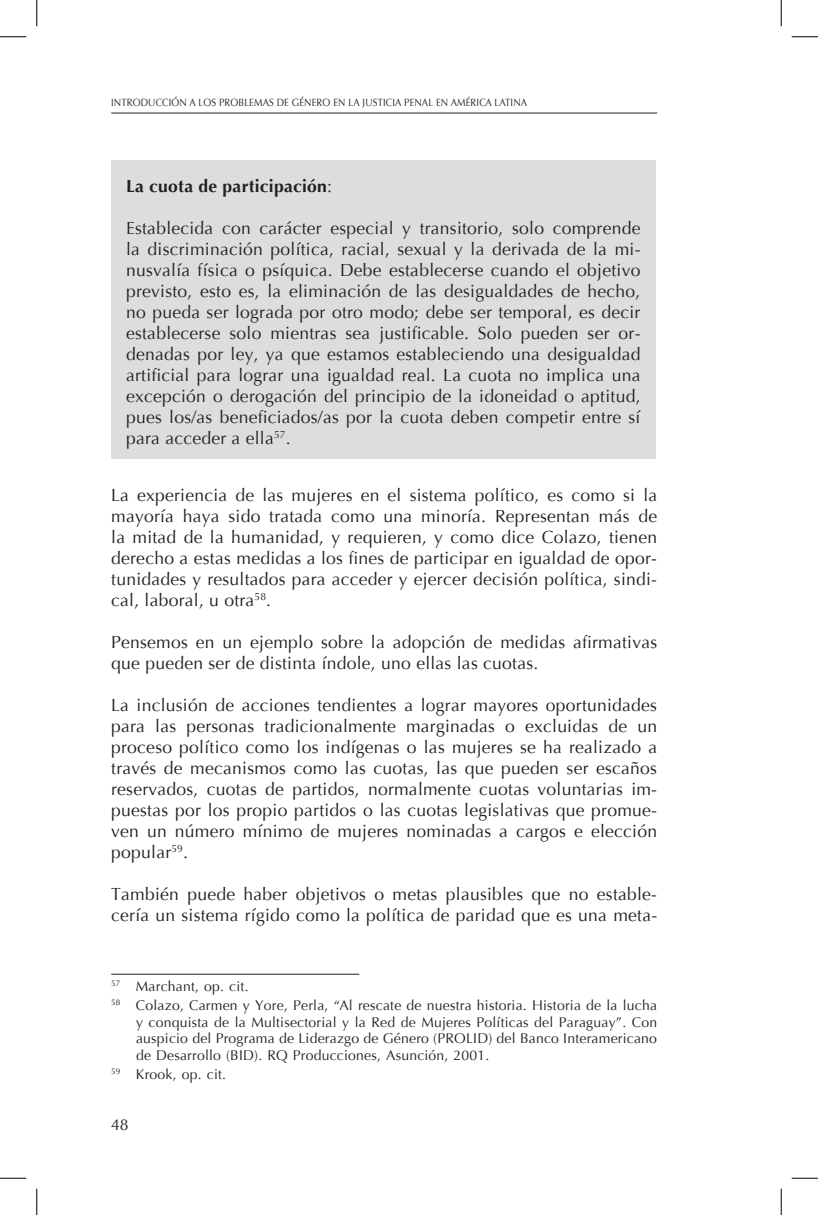
<style>
.page{position:relative;width:818px;height:1215px;background:#fff}
.page>*{position:absolute;margin:0;border:0;box-sizing:border-box;transform-origin:0 0}
.Texto_normal{font:17.5px/21px "Optima";letter-spacing:.015em;color:#231f20;text-align:justify}
.Texto_normal-2{font:700 17.5px "Optima";letter-spacing:.015em;color:#231f20}
.t1{font:15.75px "Optima";color:#231f20}
.Notas{font:14px/16.6px "Optima";letter-spacing:.015em;color:#231f20;text-align:justify}
.t2{font:10.5px "Optima";letter-spacing:.015em;color:#231f20;scale:.9 1}
.s1{font-weight:400}
</style>
<div class="page">
<div style="left:111px;top:161px;width:544px;height:298px;background:#dcdddf"></div>
<hr style="left:111px;top:973px;width:248px;height:1px;background:#231f20">
<hr style="left:111px;top:113px;width:546px;height:1px;background:#231f20">
<svg style="left:0;top:36px;width:26px;height:1px"></svg>
<svg style="left:791px;top:36px;width:27px;height:1px"></svg>
<svg style="left:0;top:1177px;width:26px;height:1px"></svg>
<svg style="left:791px;top:1177px;width:27px;height:1px"></svg>
<svg style="left:36px;top:0;width:1px;height:26px"></svg>
<svg style="left:36px;top:1188px;width:1px;height:26px"></svg>
<svg style="left:781px;top:0;width:1px;height:26px"></svg>
<svg style="left:781px;top:1188px;width:1px;height:26px"></svg>
<p class="t2" style="left:111px;top:96px;width:463px">INTRODUCCIÓN A LOS PROBLEMAS DE GÉNERO EN LA JUSTICIA PENAL EN AMÉRICA LATINA</p>
<p class="Texto_normal-2" style="left:126px;top:176px;width:207px">La cuota de participación<span class="s1">:</span></p>
<p class="Texto_normal" style="left:126px;top:218px;width:516px">Establecida con carácter especial y transitorio, solo comprende la discriminación política, racial, sexual y la derivada de la mi&shy;nusvalía física o psíquica. Debe establecerse cuando el objetivo previsto, esto es, la eliminación de las desigualdades de hecho, no pueda ser lograda por otro modo; debe ser temporal, es decir establecerse solo mientras sea justificable. Solo pueden ser or&shy;denadas por ley, ya que estamos estableciendo una desigualdad artificial para lograr una igualdad real. La cuota no implica una excepción o derogación del principio de la idoneidad o aptitud, pues los/as beneficiados/as por la cuota deben competir entre sí para acceder a ella<sup>57</sup>.</p>
<p class="Texto_normal" style="left:111px;top:484px;width:547px">La experiencia de las mujeres en el sistema político, es como si la mayoría haya sido tratada como una minoría. Representan más de la mitad de la humanidad, y requieren, y como dice Colazo, tienen derecho a estas medidas a los fines de participar en igualdad de opor&shy;tunidades y resultados para acceder y ejercer decisión política, sindi&shy;cal, laboral, u otra<sup>58</sup>.</p>
<p class="Texto_normal" style="left:111px;top:631px;width:547px">Pensemos en un ejemplo sobre la adopción de medidas afirmativas que pueden ser de distinta índole, uno ellas las cuotas.</p>
<p class="Texto_normal" style="left:111px;top:694px;width:547px">La inclusión de acciones tendientes a lograr mayores oportunidades para las personas tradicionalmente marginadas o excluidas de un proceso político como los indígenas o las mujeres se ha realizado a través de mecanismos como las cuotas, las que pueden ser escaños reservados, cuotas de partidos, normalmente cuotas voluntarias im&shy;puestas por los propio partidos o las cuotas legislativas que promue&shy;ven un número mínimo de mujeres nominadas a cargos e elección popular<sup>59</sup>.</p>
<p class="Texto_normal" style="left:111px;top:883px;width:547px">También puede haber objetivos o metas plausibles que no estable&shy;cería un sistema rígido como la política de paridad que es una meta-</p>
<p class="Notas" style="left:111px;top:978px;width:139px"><sup>57</sup> Marchant, op. cit.</p>
<p class="Notas" style="left:136px;top:997px;width:522px;text-indent:-25px"><sup>58</sup> Colazo, Carmen y Yore, Perla, “Al rescate de nuestra historia. Historia de la lucha y conquista de la Multisectorial y la Red de Mujeres Políticas del Paraguay”. Con auspicio del Programa de Liderazgo de Género (PROLID) del Banco Interamericano de Desarrollo (BID). RQ Producciones, Asunción, 2001.</p>
<p class="Notas" style="left:111px;top:1066px;width:116px"><sup>59</sup> Krook, op. cit.</p>
<p class="t1" style="left:111px;top:1115px;width:19px">48</p>
</div>
